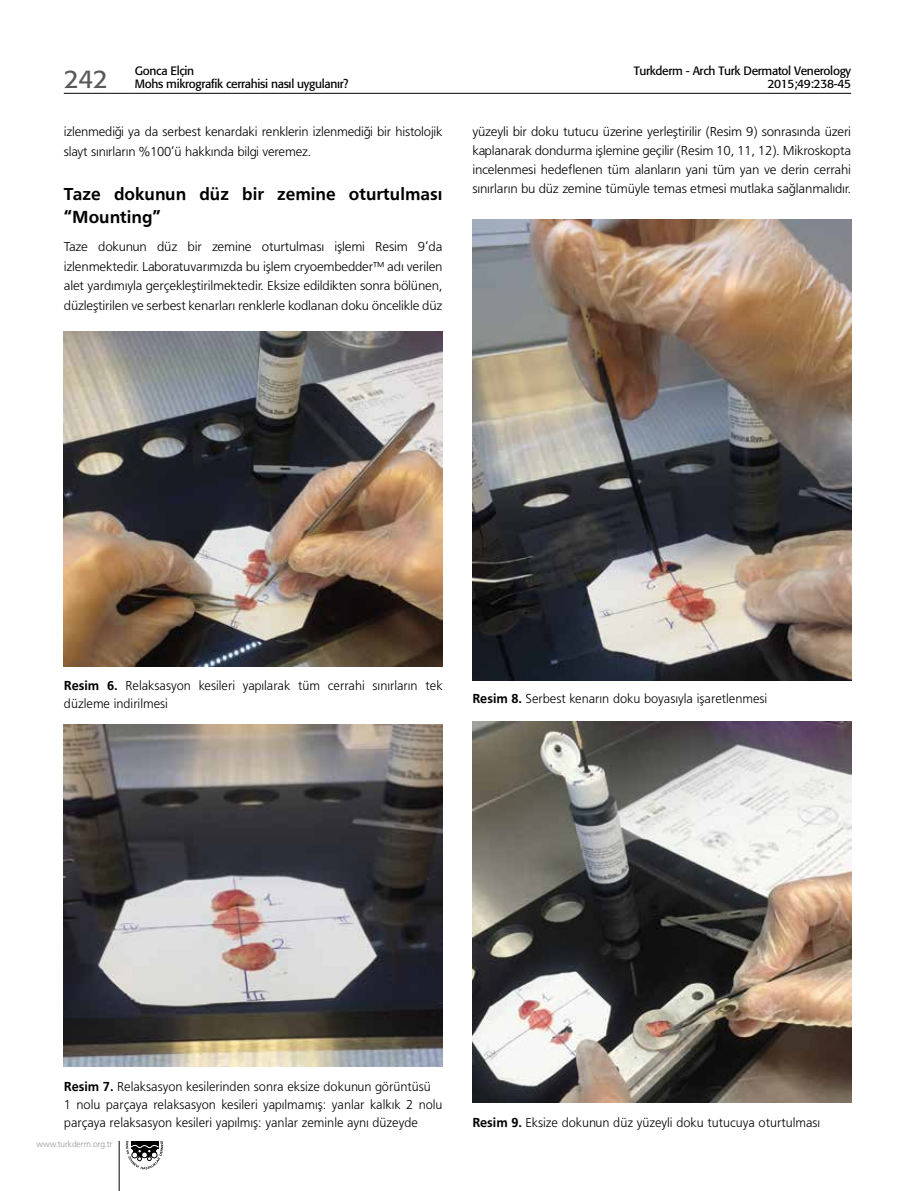
<style>
.page{position:relative;width:915px;height:1191px;background:#fff}
.page>*{position:absolute;margin:0;border:0;box-sizing:border-box;transform-origin:0 0}
.t1{font:25.5px "Formata Tr";color:#58595b}
.t2{font:18px/23.1px "Frugal Bold Tr";color:#000}
.t3{font:13.5px/19.5px "Frugal Normal Tr";color:#000}
.t4{font:12px/12.8px "Formata Tr";letter-spacing:-.025em;color:#000;text-align:right}
.t5{font:9px "Frugal Normal Tr";letter-spacing:-.01em;color:#939598}
.s1{font-family:"Frugal Bold Tr"}
</style>
<div class="page">
<svg style="left:126px;top:1140px;width:37px;height:29px"></svg>
<hr style="left:119px;top:1140px;width:1px;height:51px;background:#000">
<hr style="left:64px;top:93px;width:786px;height:1px;background:#000">
<img style="left:64px;top:332px;width:378px;height:335px">
<img style="left:64px;top:724px;width:378px;height:342px">
<img style="left:472px;top:219px;width:378px;height:462px">
<img style="left:472px;top:722px;width:378px;height:380px">
<p class="t4" style="left:135px;top:65px;width:215px;text-align:left">Gonca Elçin<br>Mohs mikrografik cerrahisi nasıl uygulanır?</p>
<h1 class="t1" style="left:64px;top:64px;width:45px">242</h1>
<p class="t3" style="left:64px;top:122px;width:380px">izlenmediği ya da serbest kenardaki renklerin izlenmediği bir histolojik slayt sınırların %100’ü hakkında bilgi veremez.</p>
<h2 class="t2" style="left:64px;top:182px;width:380px">Taze dokunun düz bir zemine oturtulması “Mounting”</h2>
<p class="t3" style="left:64px;top:237px;width:380px;text-align:justify">Taze dokunun düz bir zemine oturtulması işlemi Resim 9’da izlenmektedir. Laboratuvarımızda bu işlem cryoembedder™ adı verilen alet yardımıyla gerçekleştirilmektedir. Eksize edildikten sonra bölünen, düzleştirilen ve serbest kenarları renklerle kodlanan doku öncelikle düz</p>
<p class="t4" style="left:633px;top:65px;width:219px">Turkderm - Arch Turk Dermatol Venerology<br>2015;49:238-45</p>
<p class="t3" style="left:472px;top:122px;width:380px;line-height:18.9px;text-align:justify">yüzeyli bir doku tutucu üzerine yerleştirilir (Resim 9) sonrasında üzeri kaplanarak dondurma işlemine geçilir (Resim 10, 11, 12). Mikroskopta incelenmesi hedeflenen tüm alanların yani tüm yan ve derin cerrahi sınırların bu düz zemine tümüyle temas etmesi mutlaka sağlanmalıdır.</p>
<p class="t3" style="left:64px;top:676px;width:380px;line-height:18px"><span class="s1">Resim 6.</span> Relaksasyon kesileri yapılarak tüm cerrahi sınırların tek düzleme indirilmesi</p>
<p class="t3" style="left:472px;top:689px;width:296px"><span class="s1">Resim 8.</span> Serbest kenarın doku boyasıyla işaretlenmesi</p>
<p class="t3" style="left:64px;top:1077px;width:380px;line-height:18px"><span class="s1">Resim 7.</span> Relaksasyon kesilerinden sonra eksize dokunun görüntüsü<br>1 nolu parçaya relaksasyon kesileri yapılmamış: yanlar kalkık 2 nolu parçaya relaksasyon kesileri yapılmış: yanlar zeminle aynı düzeyde</p>
<p class="t5" style="left:37px;top:1139px;width:77px">www.turkderm.org.tr</p>
<p class="t3" style="left:472px;top:1112px;width:349px"><span class="s1">Resim 9.</span> Eksize dokunun düz yüzeyli doku tutucuya oturtulması</p>
</div>
